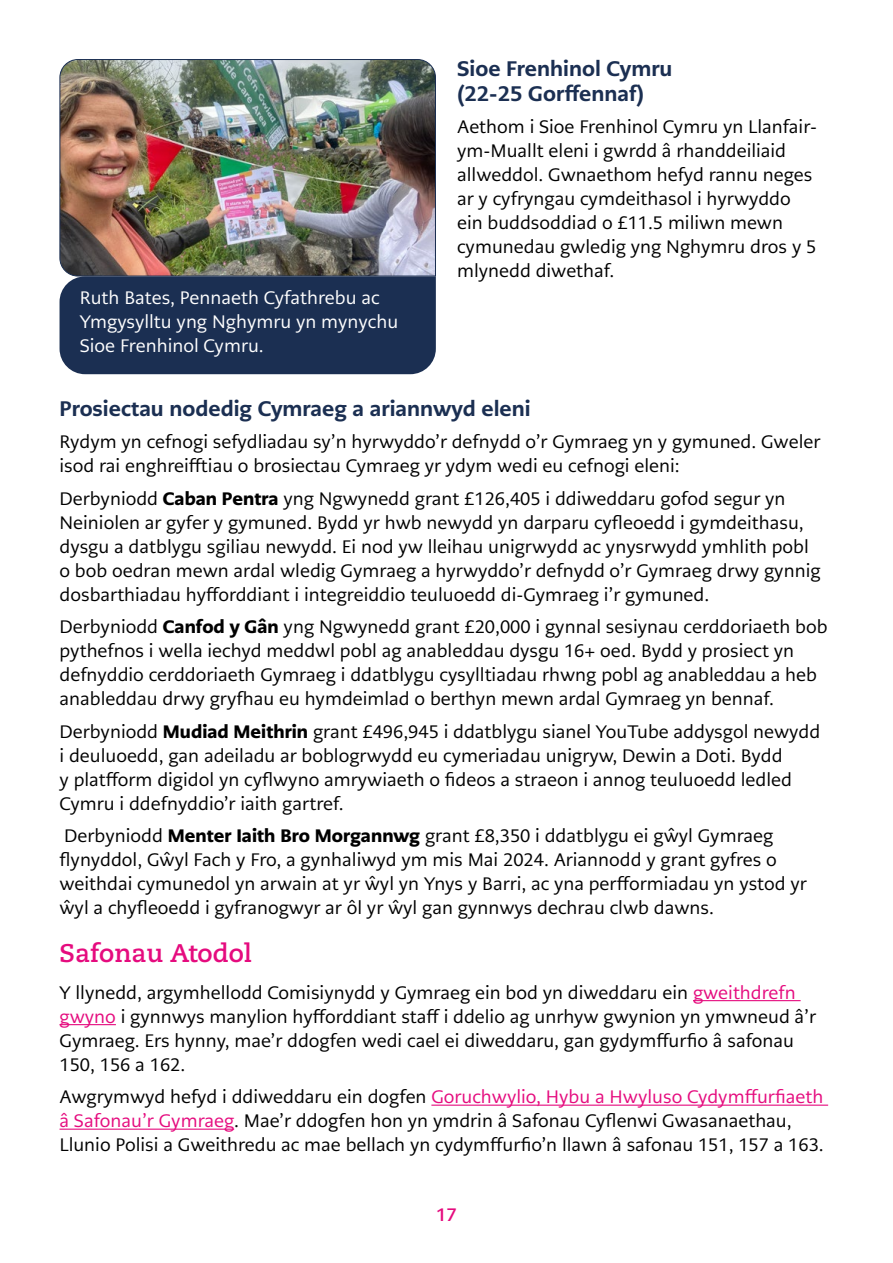
<style>
.page{position:relative;width:893px;height:1263px;background:#fff}
.page>*{position:absolute;margin:0;border:0;box-sizing:border-box;transform-origin:0 0}
.t1{font:700 25.5px "Caecilia LT Pro 75";color:#e50b7e}
.H3__Page_heading{font:800 21px/25.2px "PMN Caecilia Sans Text";color:#1b2f52}
.Body{font:18px/24px "PMN Caecilia Sans Text";color:#000}
.Body-2{font:18px/24px "PMN Caecilia Sans Text";color:#fff}
.t2{font:700 18px "PMN Caecilia Sans Text";color:#e50b7e}
.s1{font-weight:900}
.s2{color:#e50b7e}
</style>
<div class="page">
<hr style="left:693px;top:1000px;width:108px;height:1px;background:#e50b7e">
<hr style="left:60px;top:1024px;width:56px;height:1px;background:#e50b7e">
<hr style="left:431px;top:1104px;width:397px;height:2px;background:#e50b7e">
<hr style="left:60px;top:1128px;width:174px;height:2px;background:#e50b7e">
<img style="left:59px;top:59px;width:377px;height:217px">
<div style="left:60px;top:276px;width:376px;height:98px;background:#1b2f52"></div>
<p class="Body-2" style="left:80px;top:286px;width:320px">Ruth Bates, Pennaeth Cyfathrebu ac<br>Ymgysylltu yng Nghymru yn mynychu<br>Sioe Frenhinol Cymru.</p>
<h3 class="H3__Page_heading" style="left:457px;top:56px;width:217px">Sioe Frenhinol Cymru (22-25 Gorffennaf)</h3>
<p class="Body" style="left:457px;top:115px;width:362px">Aethom i Sioe Frenhinol Cymru yn Llanfair&shy;ym-Muallt eleni i gwrdd â rhanddeiliaid allweddol. Gwnaethom hefyd rannu neges ar y cyfryngau cymdeithasol i hyrwyddo ein buddsoddiad o £11.5 miliwn mewn cymunedau gwledig yng Nghymru dros y 5 mlynedd diwethaf.</p>
<h3 class="H3__Page_heading" style="left:60px;top:396px;width:473px">Prosiectau nodedig Cymraeg a ariannwyd eleni</h3>
<p class="Body" style="left:60px;top:430px;width:762px">Rydym yn cefnogi sefydliadau sy’n hyrwyddo’r defnydd o’r Gymraeg yn y gymuned. Gweler isod rai enghreifftiau o brosiectau Cymraeg yr ydym wedi eu cefnogi eleni:</p>
<p class="Body" style="left:60px;top:486px;width:763px">Derbyniodd <span class="s1">Caban Pentra</span> yng Ngwynedd grant £126,405 i ddiweddaru gofod segur yn Neiniolen ar gyfer y gymuned. Bydd yr hwb newydd yn darparu cyfleoedd i gymdeithasu, dysgu a datblygu sgiliau newydd. Ei nod yw lleihau unigrwydd ac ynysrwydd ymhlith pobl o bob oedran mewn ardal wledig Gymraeg a hyrwyddo’r defnydd o’r Gymraeg drwy gynnig dosbarthiadau hyfforddiant i integreiddio teuluoedd di-Gymraeg i’r gymuned.</p>
<p class="Body" style="left:60px;top:615px;width:769px">Derbyniodd <span class="s1">Canfod y Gân</span> yng Ngwynedd grant £20,000 i gynnal sesiynau cerddoriaeth bob pythefnos i wella iechyd meddwl pobl ag anableddau dysgu 16+ oed. Bydd y prosiect yn defnyddio cerddoriaeth Gymraeg i ddatblygu cysylltiadau rhwng pobl ag anableddau a heb anableddau drwy gryfhau eu hymdeimlad o berthyn mewn ardal Gymraeg yn bennaf.</p>
<p class="Body" style="left:60px;top:719px;width:762px">Derbyniodd <span class="s1">Mudiad Meithrin</span> grant £496,945 i ddatblygu sianel YouTube addysgol newydd i deuluoedd, gan adeiladu ar boblogrwydd eu cymeriadau unigryw, Dewin a Doti. Bydd<br>y platfform digidol yn cyflwyno amrywiaeth o fideos a straeon i annog teuluoedd ledled Cymru i ddefnyddio’r iaith gartref.</p>
<p class="Body" style="left:60px;top:824px;width:749px">Derbyniodd <span class="s1">Menter Iaith Bro Morgannwg</span> grant £8,350 i ddatblygu ei gŵyl Gymraeg flynyddol, Gŵyl Fach y Fro, a gynhaliwyd ym mis Mai 2024. Ariannodd y grant gyfres o weithdai cymunedol yn arwain at yr ŵyl yn Ynys y Barri, ac yna perfformiadau yn ystod yr ŵyl a chyfleoedd i gyfranogwyr ar ôl yr ŵyl gan gynnwys dechrau clwb dawns.</p>
<h2 class="t1" style="left:60px;top:936px;width:194px">Safonau Atodol</h2>
<p class="Body" style="left:60px;top:980px;width:758px">Y llynedd, argymhellodd Comisiynydd y Gymraeg ein bod yn diweddaru ein <span class="s2">gweithdrefn gwyno</span> i gynnwys manylion hyfforddiant staff i ddelio ag unrhyw gwynion yn ymwneud â’r Gymraeg. Ers hynny, mae’r ddogfen wedi cael ei diweddaru, gan gydymffurfio â safonau 150, 156 a 162.</p>
<p class="Body" style="left:60px;top:1085px;width:766px">Awgrymwyd hefyd i ddiweddaru ein dogfen <span class="s2">Goruchwylio, Hybu a Hwyluso Cydymffurfiaeth â Safonau’r Gymraeg</span>. Mae’r ddogfen hon yn ymdrin â Safonau Cyflenwi Gwasanaethau,<br>Llunio Polisi a Gweithredu ac mae bellach yn cydymffurfio’n llawn â safonau 151, 157 a 163.</p>
<p class="t2" style="left:436px;top:1203px;width:22px">17</p>
</div>
